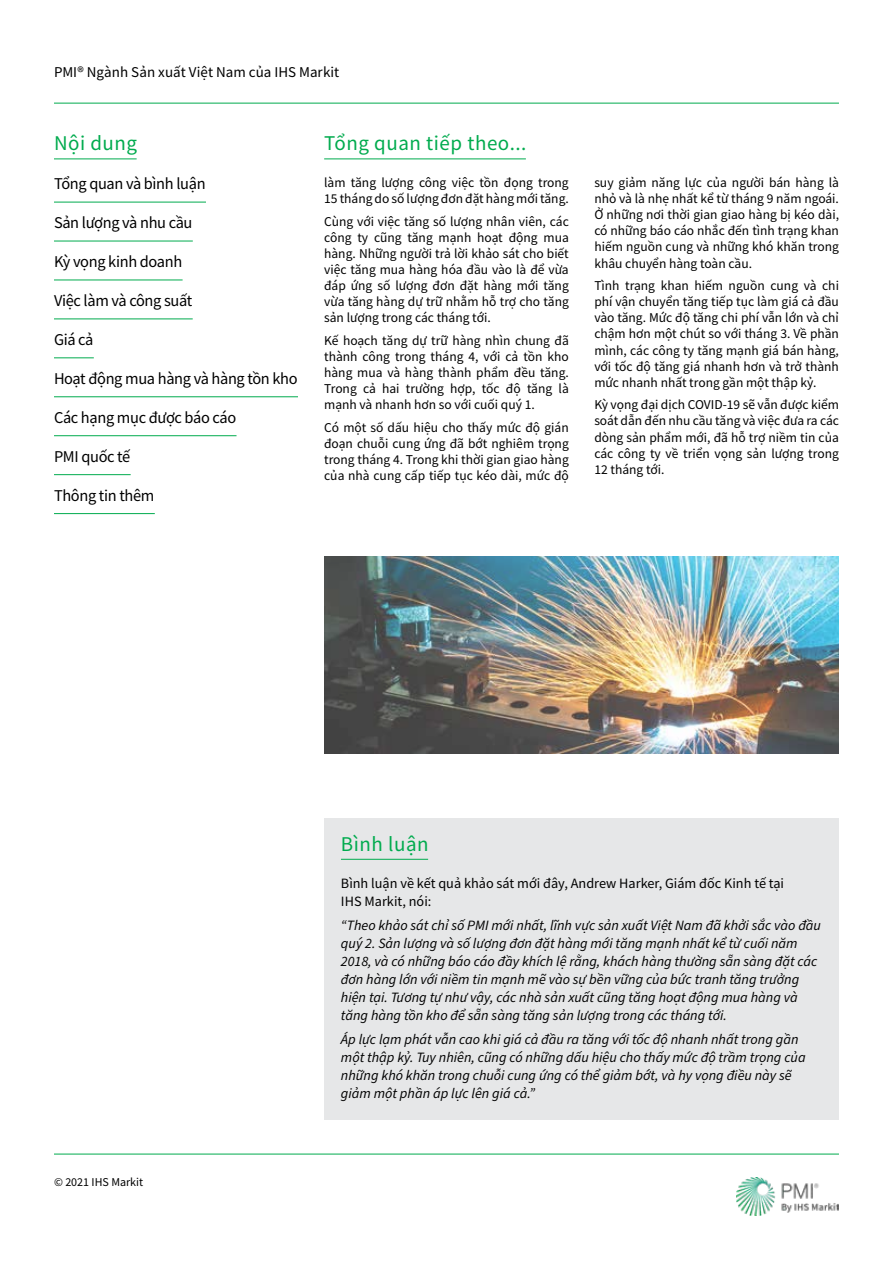
<style>
.page{position:relative;width:893px;height:1263px;background:#fff}
.page>*{position:absolute;margin:0;border:0;box-sizing:border-box;transform-origin:0 0}
.t1{font:21px "Source Sans Pro";letter-spacing:.025em;color:#00ab4e}
.t2{font:16.5px "Source Sans Pro";letter-spacing:-.02em;color:#000}
.t3{font:15px "Source Sans Pro";color:#000}
.t4{font:italic 14.25px/18px "Source Sans Pro";color:#000}
.t5{font:14.25px/18px "Source Sans Pro";color:#000}
.t6{font:13.5px/16px "Source Sans Pro";color:#000;text-align:justify}
.t7{font:12px "Source Sans Pro";color:#000}
</style>
<div class="page">
<hr style="left:54px;top:103px;width:785px;height:1px;background:#00ab4e">
<img style="left:737px;top:1177px;width:102px;height:38px">
<hr style="left:54px;top:1154px;width:785px;height:1px;background:#00ab4e">
<img style="left:324px;top:556px;width:515px;height:198px">
<div style="left:324px;top:818px;width:515px;height:302px;background:#e6e7e8"></div>
<hr style="left:341px;top:859px;width:87px;height:1px;background:#00ab4e">
<hr style="left:324px;top:159px;width:202px;height:1px;background:#00ab4e">
<hr style="left:54px;top:159px;width:83px;height:1px;background:#00ab4e">
<hr style="left:54px;top:202px;width:152px;height:1px;background:#00ab4e">
<hr style="left:54px;top:241px;width:139px;height:1px;background:#00ab4e">
<hr style="left:54px;top:280px;width:129px;height:1px;background:#00ab4e">
<hr style="left:54px;top:319px;width:139px;height:1px;background:#00ab4e">
<hr style="left:54px;top:358px;width:40px;height:1px;background:#00ab4e">
<hr style="left:54px;top:396px;width:244px;height:1px;background:#00ab4e">
<hr style="left:54px;top:435px;width:183px;height:1px;background:#00ab4e">
<hr style="left:54px;top:474px;width:77px;height:1px;background:#00ab4e">
<hr style="left:54px;top:513px;width:101px;height:1px;background:#00ab4e">
<p class="t3" style="left:54px;top:63px;width:287px">PMI® Ngành Sản xuất Việt Nam của IHS Markit</p>
<h1 class="t1" style="left:54px;top:130px;width:85px">Nội dung</h1>
<h1 class="t1" style="left:324px;top:130px;width:204px">Tổng quan tiếp theo...</h1>
<p class="t2" style="left:54px;top:173px;width:153px">Tổng quan và bình luận</p>
<p class="t2" style="left:54px;top:212px;width:140px">Sản lượng và nhu cầu</p>
<p class="t2" style="left:54px;top:251px;width:130px">Kỳ vọng kinh doanh</p>
<p class="t2" style="left:54px;top:290px;width:140px">Việc làm và công suất</p>
<p class="t2" style="left:54px;top:329px;width:41px">Giá cả</p>
<p class="t2" style="left:54px;top:368px;width:245px">Hoạt động mua hàng và hàng tồn kho</p>
<p class="t2" style="left:54px;top:407px;width:184px">Các hạng mục được báo cáo</p>
<p class="t2" style="left:54px;top:446px;width:78px">PMI quốc tế</p>
<p class="t2" style="left:54px;top:485px;width:102px">Thông tin thêm</p>
<p class="t6" style="left:324px;top:174px;width:246px">làm tăng lượng công việc tồn đọng trong<br>15 tháng do số lượng đơn đặt hàng mới tăng.</p>
<p class="t6" style="left:324px;top:213px;width:246px">Cùng với việc tăng số lượng nhân viên, các công ty cũng tăng mạnh hoạt động mua hàng. Những người trả lời khảo sát cho biết việc tăng mua hàng hóa đầu vào là để vừa đáp ứng số lượng đơn đặt hàng mới tăng vừa tăng hàng dự trữ nhằm hỗ trợ cho tăng sản lượng trong các tháng tới.</p>
<p class="t6" style="left:324px;top:332px;width:246px">Kế hoạch tăng dự trữ hàng nhìn chung đã thành công trong tháng 4, với cả tồn kho hàng mua và hàng thành phẩm đều tăng.<br>Trong cả hai trường hợp, tốc độ tăng là mạnh và nhanh hơn so với cuối quý 1.</p>
<p class="t6" style="left:324px;top:419px;width:246px">Có một số dấu hiệu cho thấy mức độ gián đoạn chuỗi cung ứng đã bớt nghiêm trọng trong tháng 4. Trong khi thời gian giao hàng của nhà cung cấp tiếp tục kéo dài, mức độ</p>
<p class="t6" style="left:594px;top:174px;width:246px">suy giảm năng lực của người bán hàng là nhỏ và là nhẹ nhất kể từ tháng 9 năm ngoái.<br>Ở những nơi thời gian giao hàng bị kéo dài, có những báo cáo nhắc đến tình trạng khan hiếm nguồn cung và những khó khăn trong khâu chuyển hàng toàn cầu.</p>
<p class="t6" style="left:594px;top:277px;width:246px">Tình trạng khan hiếm nguồn cung và chi phí vận chuyển tăng tiếp tục làm giá cả đầu vào tăng. Mức độ tăng chi phí vẫn lớn và chỉ chậm hơn một chút so với tháng 3. Về phần mình, các công ty tăng mạnh giá bán hàng, với tốc độ tăng giá nhanh hơn và trở thành mức nhanh nhất trong gần một thập kỷ.</p>
<p class="t6" style="left:594px;top:397px;width:246px">Kỳ vọng đại dịch COVID-19 sẽ vẫn được kiểm soát dẫn đến nhu cầu tăng và việc đưa ra các dòng sản phẩm mới, đã hỗ trợ niềm tin của các công ty về triển vọng sản lượng trong 12 tháng tới.</p>
<p class="t7" style="left:54px;top:1175px;width:91px">© 2021 IHS Markit</p>
<h1 class="t1" style="left:341px;top:830px;width:89px">Bình luận</h1>
<p class="t5" style="left:341px;top:874px;width:445px">Bình luận về kết quả khảo sát mới đây, Andrew Harker, Giám đốc Kinh tế tại<br>IHS Markit, nói:</p>
<p class="t4" style="left:341px;top:917px;width:482px">“Theo khảo sát chỉ số PMI mới nhất, lĩnh vực sản xuất Việt Nam đã khởi sắc vào đầu quý 2. Sản lượng và số lượng đơn đặt hàng mới tăng mạnh nhất kể từ cuối năm 2018, và có những báo cáo đầy khích lệ rằng, khách hàng thường sẵn sàng đặt các đơn hàng lớn với niềm tin mạnh mẽ vào sự bền vững của bức tranh tăng trưởng hiện tại. Tương tự như vậy, các nhà sản xuất cũng tăng hoạt động mua hàng và tăng hàng tồn kho để sẵn sàng tăng sản lượng trong các tháng tới.</p>
<p class="t4" style="left:341px;top:1031px;width:466px">Áp lực lạm phát vẫn cao khi giá cả đầu ra tăng với tốc độ nhanh nhất trong gần một thập kỷ. Tuy nhiên, cũng có những dấu hiệu cho thấy mức độ trầm trọng của những khó khăn trong chuỗi cung ứng có thể giảm bớt, và hy vọng điều này sẽ giảm một phần áp lực lên giá cả.”</p>
</div>
